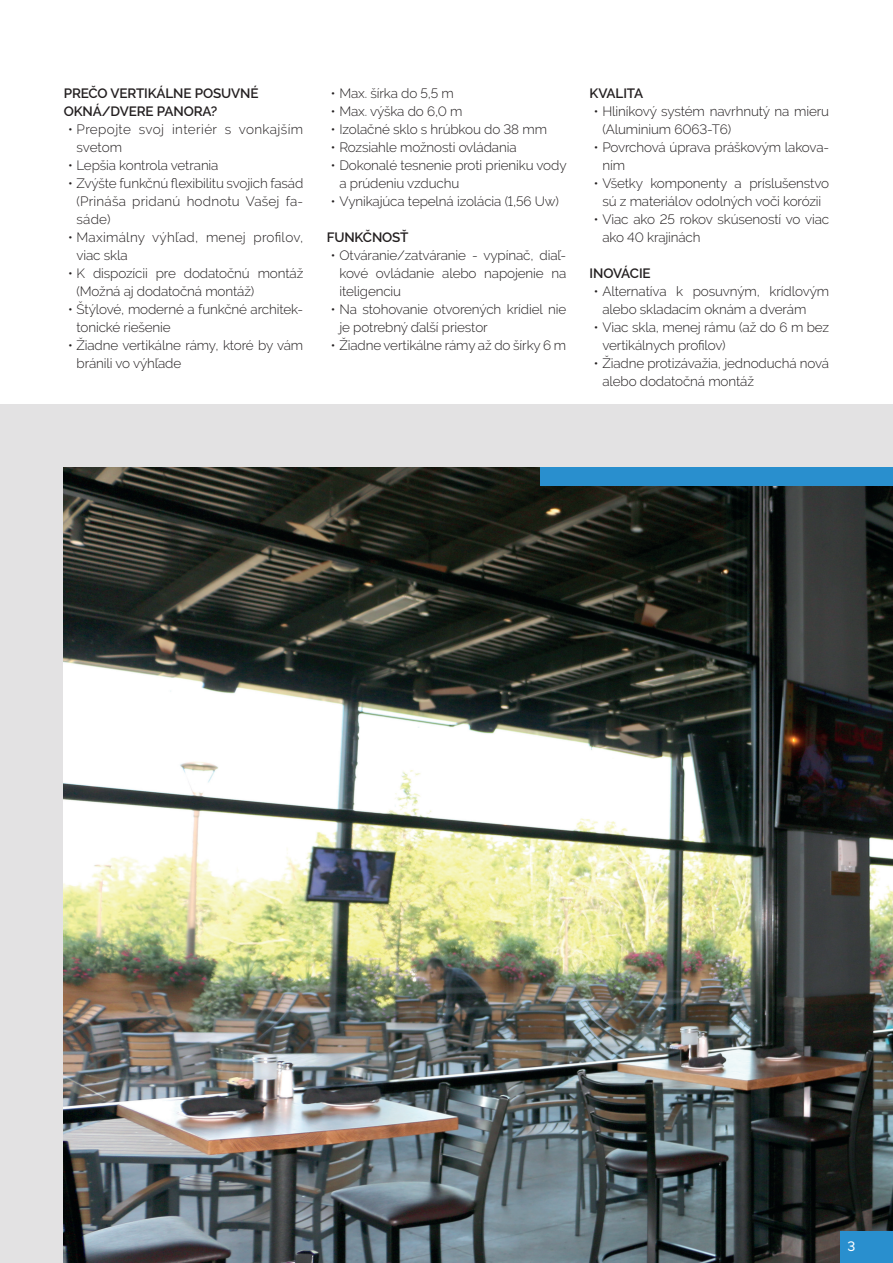
<style>
.page{position:relative;width:893px;height:1263px;background:#e3e2e3}
.page>*{position:absolute;margin:0;border:0;box-sizing:border-box;transform-origin:0 0}
.t1{font:300 13.5px/18px "Raleway";letter-spacing:-.01em;color:#231f20}
.t2{font:600 13.5px/18px "Raleway";letter-spacing:-.01em;color:#231f20}
.t3{font:300 13.5px/18px "Raleway";letter-spacing:.02em;color:#231f20}
.t4{font:300 13.5px/18px "Raleway";letter-spacing:.03em;color:#231f20}
.t5{font:500 13.5px "Raleway";color:#fff}
</style>
<div class="page">
<div style="left:0;top:0;width:893px;height:404px;background:#fff"></div>
<img style="left:64px;top:467px;width:829px;height:796px">
<div style="left:540px;top:467px;width:353px;height:19px;background:#298fce"></div>
<div style="left:841px;top:1231px;width:52px;height:32px;background:#298fce"></div>
<p class="t2" style="left:64px;top:84px;width:196px">PREČO VERTIKÁLNE POSUVNÉ<br>OKNÁ/DVERE PANORA?</p>
<p class="t4" style="left:77px;top:120px;width:228px;text-indent:-9px">• Prepojte svoj interiér s vonkajším svetom</p>
<p class="t1" style="left:68px;top:156px;width:152px">• Lepšia kontrola vetrania</p>
<p class="t1" style="left:77px;top:174px;width:228px;text-align:justify;text-indent:-9px">• Zvýšte funkčnú flexibilitu svojich fasád (Prináša pridanú hodnotu Vašej fa&shy;sáde)</p>
<p class="t3" style="left:77px;top:228px;width:228px;text-indent:-9px">• Maximálny výhľad, menej profilov, viac skla</p>
<p class="t1" style="left:77px;top:264px;width:228px;text-indent:-9px">• K dispozícii pre dodatočnú montáž (Možná aj dodatočná montáž)</p>
<p class="t1" style="left:77px;top:300px;width:228px;text-indent:-9px">• Štýlové, moderné a funkčné architek&shy;tonické riešenie</p>
<p class="t1" style="left:77px;top:336px;width:228px;text-indent:-9px">• Žiadne vertikálne rámy, ktoré by vám bránili vo výhľade</p>
<p class="t1" style="left:331px;top:84px;width:125px">• Max. šírka do 5,5 m</p>
<p class="t1" style="left:331px;top:102px;width:133px">• Max. výška do 6,0 m</p>
<p class="t1" style="left:331px;top:120px;width:218px">• Izolačné sklo s hrúbkou do 38 mm</p>
<p class="t1" style="left:331px;top:138px;width:187px">• Rozsiahle možnosti ovládania</p>
<p class="t1" style="left:339px;top:156px;width:229px;text-indent:-9px">• Dokonalé tesnenie proti prieniku vody a prúdeniu vzduchu</p>
<p class="t1" style="left:331px;top:192px;width:229px">• Vynikajúca tepelná izolácia (1,56 Uw)</p>
<p class="t2" style="left:327px;top:228px;width:83px">FUNKČNOSŤ</p>
<p class="t1" style="left:339px;top:246px;width:228px;text-align:justify;text-indent:-9px">• Otváranie/zatváranie - vypínač, diaľ&shy;kové ovládanie alebo napojenie na iteligenciu</p>
<p class="t1" style="left:339px;top:300px;width:228px;text-indent:-9px">• Na stohovanie otvorených krídiel nie je potrebný ďalší priestor</p>
<p class="t1" style="left:331px;top:336px;width:237px">• Žiadne vertikálne rámy až do šírky 6 m</p>
<p class="t2" style="left:590px;top:84px;width:55px">KVALITA</p>
<p class="t1" style="left:602px;top:102px;width:228px;text-indent:-9px">• Hliníkový systém navrhnutý na mieru (Aluminium 6063-T6)</p>
<p class="t1" style="left:602px;top:138px;width:228px;text-indent:-9px">• Povrchová úprava práškovým lakova&shy;ním</p>
<p class="t1" style="left:594px;top:174px;width:237px;text-align:center">• Všetky komponenty a príslušenstvo sú z materiálov odolných voči korózii</p>
<p class="t1" style="left:602px;top:210px;width:228px;text-indent:-9px">• Viac ako 25 rokov skúseností vo viac ako 40 krajinách</p>
<p class="t2" style="left:590px;top:264px;width:63px">INOVÁCIE</p>
<p class="t1" style="left:602px;top:282px;width:228px;text-indent:-9px">• Alternatíva k posuvným, krídlovým alebo skladacím oknám a dverám</p>
<p class="t1" style="left:602px;top:318px;width:228px;text-indent:-9px">• Viac skla, menej rámu (až do 6 m bez vertikálnych profilov)</p>
<p class="t1" style="left:602px;top:354px;width:228px;text-indent:-9px">• Žiadne protizávažia, jednoduchá nová alebo dodatočná montáž</p>
<p class="t5" style="left:847px;top:1238px;width:9px">3</p>
</div>
